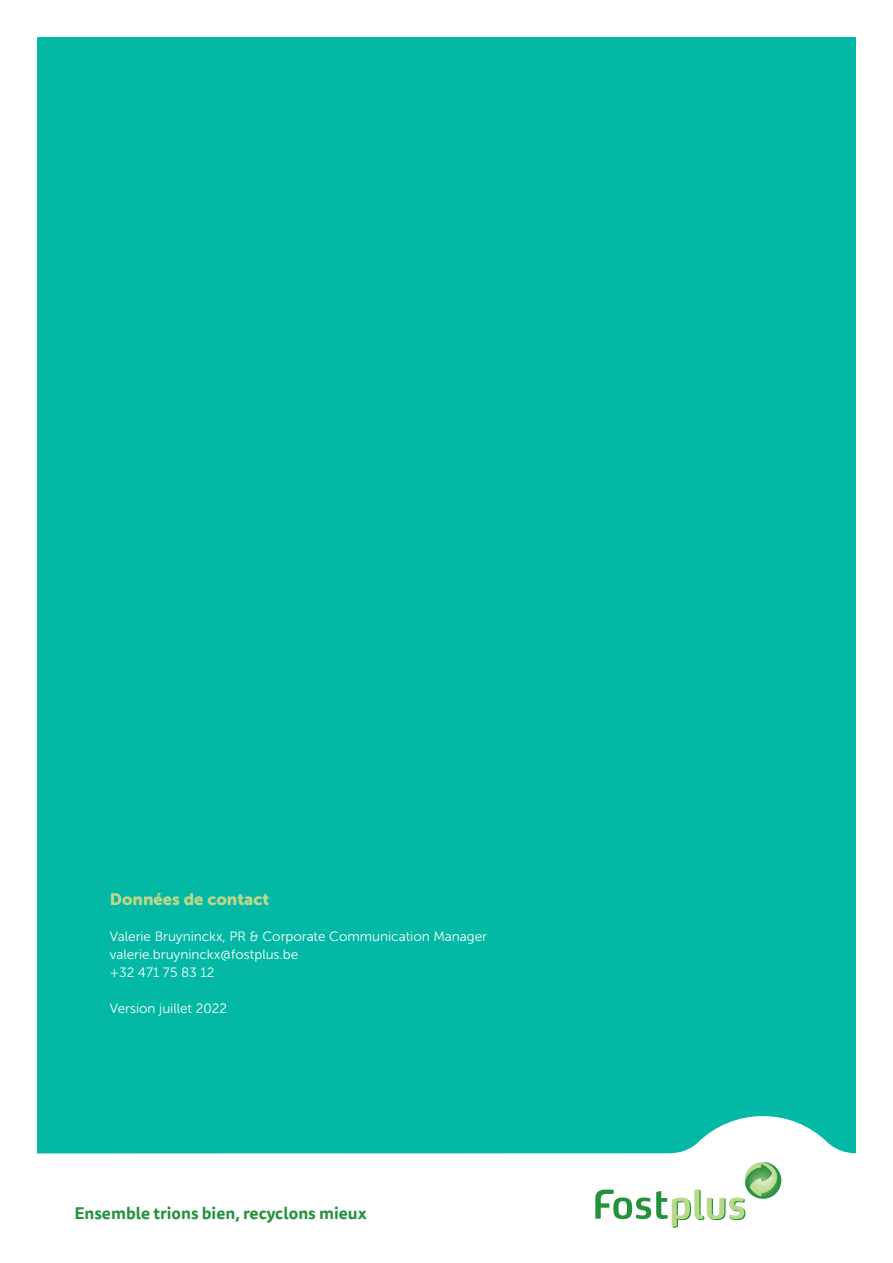
<style>
.page{position:relative;width:893px;height:1263px;background:#fff}
.page>*{position:absolute;margin:0;border:0;box-sizing:border-box;transform-origin:0 0}
.t1{font:700 16.5px "Tisa Sans Pro";color:#24923b}
.t2{font:16.5px "Museo Sans 900";color:#bed78a}
.t3{font:13.5px/18px "Museo Sans 300";color:#fff}
</style>
<div class="page">
<div style="left:37px;top:37px;width:819px;height:1116px;background:#03b8a4"></div>
<svg style="left:683px;top:1116px;width:159px;height:35px;fill:#fff"></svg>
<svg style="left:37px;top:1151px;width:819px;height:77px"></svg>
<p class="t2" style="left:110px;top:890px;width:161px">Données de contact</p>
<p class="t3" style="left:110px;top:928px;width:379px">Valerie Bruyninckx, PR &amp; Corporate Communication Manager valerie.bruyninckx@fostplus.be<br>+32 471 75 83 12</p>
<p class="t3" style="left:110px;top:1000px;width:119px">Version juillet 2022</p>
<p class="t1" style="left:74px;top:1201px;width:294px">Ensemble trions bien, recyclons mieux</p>
</div>
